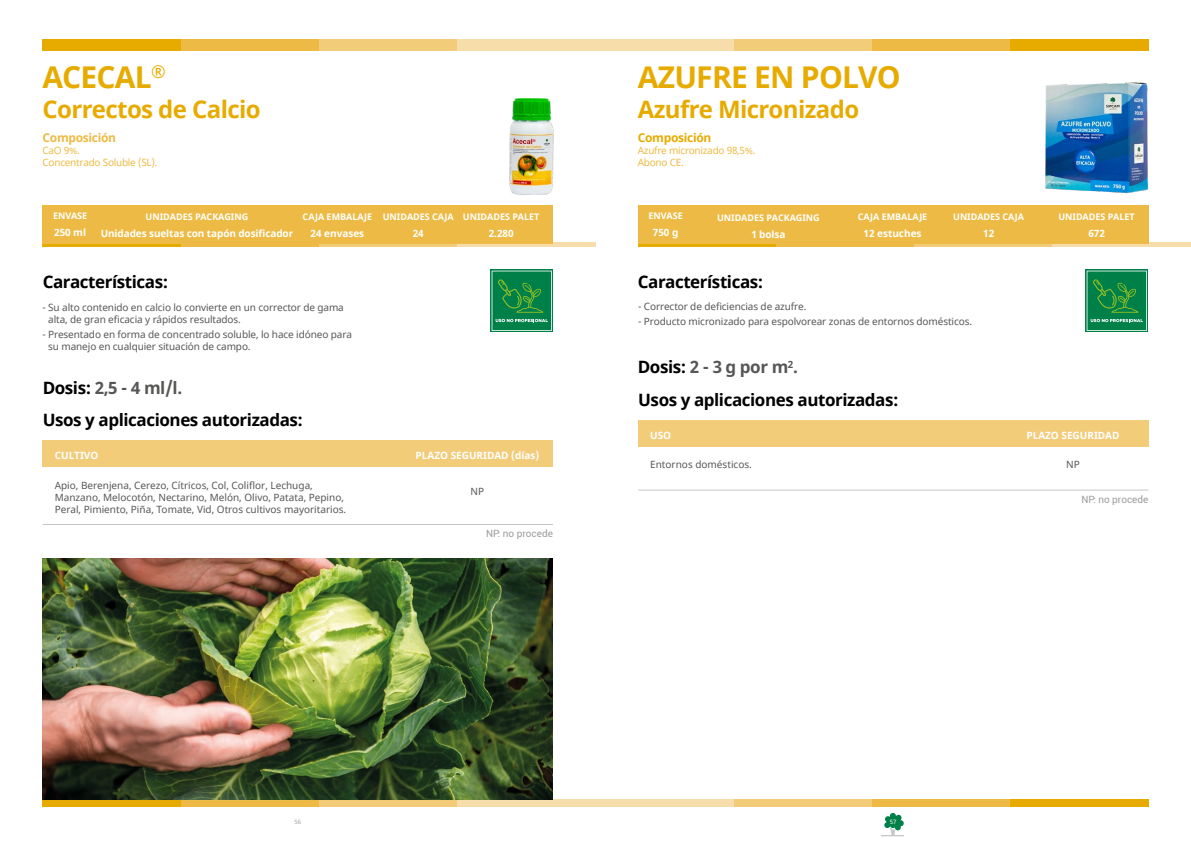
<style>
.page{position:relative;width:1191px;height:842px;background:#fff}
.page>*{position:absolute;margin:0;border:0;box-sizing:border-box;transform-origin:0 0}
.t1{font:700 30px "Noto Sans";letter-spacing:-.025em;color:#e7ab00}
.t2{font:700 24px "Noto Sans";letter-spacing:-.025em;color:#e7ab00}
.t3{font:700 17px/32.6px "Noto Sans";letter-spacing:-.025em;color:#000}
.t4{font:700 17px "Noto Sans";letter-spacing:-.025em;color:#575756}
.t5{font:700 12px "Noto Sans";letter-spacing:-.025em;color:#edbb45}
.t6{font:700 12px "Noto Sans";letter-spacing:-.025em;color:#e7ab00}
.t7{font:10px/12px "Noto Sans";letter-spacing:-.01em;color:#575756}
.t8{font:700 10px "Noto Sans";color:#fff}
.t9{font:10px/12px "Noto Sans";letter-spacing:-.025em;color:#edbb45}
.t10{font:10px "Roboto";color:#9d9d9c}
.t11{font:700 9px "Noto Sans";color:#fff}
.t12{font:6px "Noto Sans";color:#9d9d9c}
.t13{font:6px "Noto Sans";color:#fff}
.s1{color:#575756}
.s2{color:#000}
</style>
<div class="page">
<svg style="left:881px;top:813px;width:23px;height:23px"></svg>
<div style="left:43px;top:440px;width:510px;height:27px;background:#f3cc7a"></div>
<hr style="left:43px;top:524px;width:510px;height:1px;background:#c6c6c6">
<div style="left:43px;top:39px;width:138px;height:12px;background:#e7ab00"></div>
<div style="left:181px;top:39px;width:138px;height:12px;background:#edbb45"></div>
<div style="left:319px;top:39px;width:138px;height:12px;background:#f3cc7a"></div>
<div style="left:457px;top:39px;width:138px;height:12px;background:#f7dda9"></div>
<div style="left:1010px;top:39px;width:138px;height:12px;background:#e7ab00"></div>
<div style="left:872px;top:39px;width:138px;height:12px;background:#edbb45"></div>
<div style="left:733px;top:39px;width:139px;height:12px;background:#f3cc7a"></div>
<div style="left:595px;top:39px;width:138px;height:12px;background:#f7dda9"></div>
<div style="left:43px;top:800px;width:138px;height:7px;background:#e7ab00"></div>
<div style="left:181px;top:800px;width:138px;height:7px;background:#edbb45"></div>
<div style="left:319px;top:800px;width:138px;height:7px;background:#f3cc7a"></div>
<div style="left:457px;top:800px;width:138px;height:7px;background:#f7dda9"></div>
<div style="left:1010px;top:800px;width:138px;height:7px;background:#e7ab00"></div>
<div style="left:872px;top:800px;width:138px;height:7px;background:#edbb45"></div>
<div style="left:733px;top:800px;width:139px;height:7px;background:#f3cc7a"></div>
<div style="left:595px;top:800px;width:138px;height:7px;background:#f7dda9"></div>
<hr style="left:43px;top:243px;width:138px;height:4px;background:#e7ab00">
<hr style="left:181px;top:243px;width:138px;height:4px;background:#edbb45">
<hr style="left:319px;top:243px;width:138px;height:4px;background:#f3cc7a">
<hr style="left:457px;top:243px;width:138px;height:4px;background:#f7dda9">
<div style="left:43px;top:205px;width:510px;height:39px;background:#edbb45"></div>
<svg style="left:490px;top:270px;width:63px;height:62px"></svg>
<svg style="left:491px;top:271px;width:61px;height:60px;background:#1c8d52"></svg>
<img style="left:43px;top:559px;width:510px;height:240px">
<img style="left:509px;top:98px;width:45px;height:97px">
<div style="left:638px;top:420px;width:510px;height:26px;background:#f3cc7a"></div>
<hr style="left:638px;top:490px;width:510px;height:1px;background:#c6c6c6">
<hr style="left:638px;top:243px;width:138px;height:4px;background:#e7ab00">
<hr style="left:776px;top:243px;width:138px;height:4px;background:#edbb45">
<hr style="left:914px;top:243px;width:138px;height:4px;background:#f3cc7a">
<hr style="left:1052px;top:243px;width:139px;height:4px;background:#f7dda9">
<div style="left:638px;top:205px;width:510px;height:39px;background:#edbb45"></div>
<svg style="left:1085px;top:270px;width:63px;height:62px"></svg>
<svg style="left:1086px;top:271px;width:61px;height:60px;background:#1c8d52"></svg>
<img style="left:1045px;top:82px;width:104px;height:112px">
<h1 class="t1" style="left:43px;top:55px;width:125px">ACECAL<sup>®</sup></h1>
<h2 class="t2" style="left:43px;top:92px;width:220px">Correctos de Calcio</h2>
<p class="t5" style="left:43px;top:129px;width:75px">Composición</p>
<p class="t9" style="left:43px;top:144px;width:116px">CaO 9%.<br>Concentrado Soluble (SL).</p>
<h1 class="t1" style="left:638px;top:55px;width:264px">AZUFRE EN POLVO</h1>
<h2 class="t2" style="left:638px;top:92px;width:223px">Azufre Micronizado</h2>
<p class="t6" style="left:638px;top:129px;width:75px">Composición</p>
<p class="t9" style="left:638px;top:144px;width:119px">Azufre micronizado 98,5%.<br>Abono CE.</p>
<p class="t11" style="left:53px;top:210px;width:36px">ENVASE</p>
<p class="t8" style="left:54px;top:225px;width:34px">250 ml</p>
<p class="t11" style="left:146px;top:211px;width:104px">UNIDADES PACKAGING</p>
<p class="t8" style="left:101px;top:226px;width:194px">Unidades sueltas con tapón dosificador</p>
<p class="t11" style="left:302px;top:211px;width:71px">CAJA EMBALAJE</p>
<p class="t8" style="left:310px;top:226px;width:55px">24 envases</p>
<p class="t11" style="left:383px;top:211px;width:72px">UNIDADES CAJA</p>
<p class="t8" style="left:413px;top:226px;width:13px">24</p>
<p class="t11" style="left:463px;top:211px;width:78px">UNIDADES PALET</p>
<p class="t8" style="left:489px;top:226px;width:26px">2.280</p>
<p class="t11" style="left:648px;top:210px;width:36px">ENVASE</p>
<p class="t8" style="left:653px;top:225px;width:27px">750 g</p>
<p class="t11" style="left:717px;top:211px;width:104px">UNIDADES PACKAGING</p>
<p class="t8" style="left:751px;top:227px;width:36px">1 bolsa</p>
<p class="t11" style="left:857px;top:211px;width:71px">CAJA EMBALAJE</p>
<p class="t8" style="left:863px;top:226px;width:60px">12 estuches</p>
<p class="t11" style="left:953px;top:211px;width:72px">UNIDADES CAJA</p>
<p class="t8" style="left:983px;top:226px;width:13px">12</p>
<p class="t11" style="left:1058px;top:211px;width:78px">UNIDADES PALET</p>
<p class="t8" style="left:1088px;top:226px;width:18px">672</p>
<h3 class="t3" style="left:43px;top:266px;width:127px">Características:</h3>
<p class="t7" style="left:48px;top:302px;width:297px;text-indent:-6px">- Su alto contenido en calcio lo convierte en un corrector de gama alta, de gran eficacia y rápidos resultados.</p>
<p class="t7" style="left:48px;top:329px;width:305px;text-indent:-6px">- Presentado en forma de concentrado soluble, lo hace idóneo para su manejo en cualquier situación de campo.</p>
<h3 class="t3" style="left:43px;top:372px;width:262px">Dosis: <span class="s1">2,5 - 4 ml/l.<br></span>Usos y aplicaciones autorizadas:</h3>
<p class="t8" style="left:55px;top:449px;width:45px">CULTIVO</p>
<p class="t7" style="left:55px;top:480px;width:293px">Apio, Berenjena, Cerezo, Cítricos, Col, Coliflor, Lechuga,<br>Manzano, Melocotón, Nectarino, Melón, Olivo, Patata, Pepino,<br>Peral, Pimiento, Piña, Tomate, Vid, Otros cultivos mayoritarios.</p>
<p class="t8" style="left:415px;top:449px;width:125px">PLAZO SEGURIDAD (días)</p>
<p class="t7" style="left:470px;top:486px;width:15px">NP</p>
<p class="t10" style="left:486px;top:527px;width:68px">NP: no procede</p>
<h3 class="t3" style="left:638px;top:266px;width:127px">Características:</h3>
<p class="t7" style="left:638px;top:301px;width:170px">- Corrector de deficiencias de azufre.</p>
<p class="t7" style="left:638px;top:316px;width:335px">- Producto micronizado para espolvorear zonas de entornos domésticos.</p>
<h3 class="t4" style="left:638px;top:355px;width:162px"><span class="s2">Dosis:</span> 2 - 3 g por m<sup>2</sup>.</h3>
<h3 class="t3" style="left:638px;top:384px;width:262px">Usos y aplicaciones autorizadas:</h3>
<p class="t8" style="left:650px;top:428px;width:23px">USO</p>
<p class="t7" style="left:650px;top:459px;width:103px">Entornos domésticos.</p>
<p class="t8" style="left:1026px;top:428px;width:95px">PLAZO SEGURIDAD</p>
<p class="t7" style="left:1066px;top:459px;width:15px">NP</p>
<p class="t10" style="left:1081px;top:492px;width:68px">NP: no procede</p>
<p class="t12" style="left:294px;top:818px;width:8px">56</p>
<p class="t13" style="left:890px;top:818px;width:8px">57</p>
</div>
